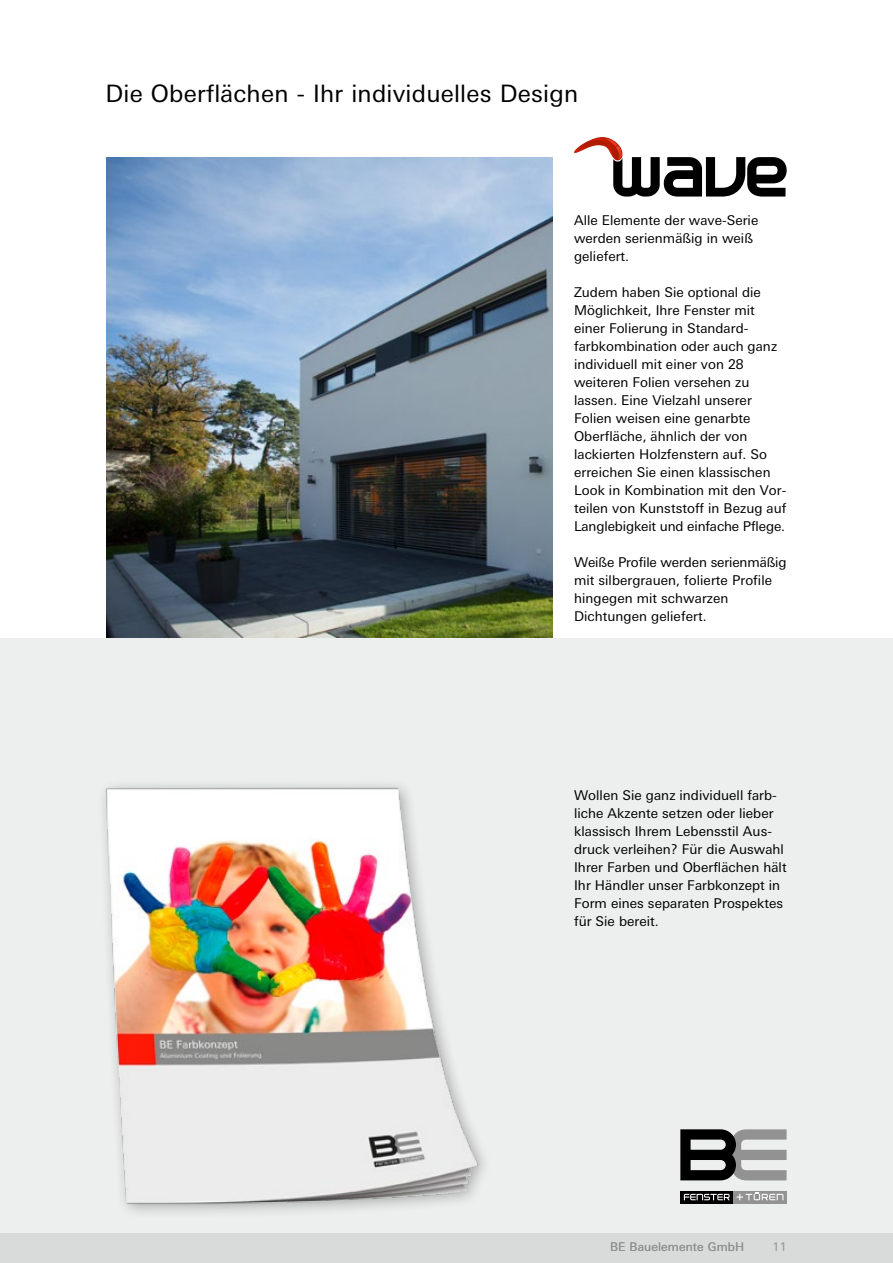
<style>
.page{position:relative;width:893px;height:1263px;background:#edeeee}
.page>*{position:absolute;margin:0;border:0;box-sizing:border-box;transform-origin:0 0}
.t1{font:24px "LT Univers Basic";letter-spacing:.01em;color:#000}
.t2{font:13.5px/18px "LT Univers Basic";letter-spacing:.005em;color:#000}
.t3{font:12px "LT Univers Basic";letter-spacing:.01em;color:#919291}
</style>
<div class="page">
<div style="left:0;top:1233px;width:893px;height:30px;background:#d9dada"></div>
<svg style="left:680px;top:1191px;width:53px;height:12px"></svg>
<div style="left:733px;top:1190px;width:54px;height:13px;background:#919291"></div>
<svg style="left:684px;top:1194px;width:46px;height:6px"></svg>
<svg style="left:737px;top:1193px;width:46px;height:7px"></svg>
<svg style="left:680px;top:1129px;width:107px;height:51px"></svg>
<div style="left:0;top:0;width:893px;height:638px;background:#fff"></div>
<img style="left:107px;top:157px;width:445px;height:481px">
<svg style="left:574px;top:137px;width:213px;height:60px"></svg>
<img style="left:103px;top:784px;width:382px;height:429px">
<h1 class="t1" style="left:105px;top:80px;width:474px">Die Oberflächen - Ihr individuelles Design</h1>
<p class="t2" style="left:574px;top:211px;width:186px">Alle Elemente der wave-Serie werden serienmäßig in weiß geliefert.</p>
<p class="t2" style="left:574px;top:283px;width:214px">Zudem haben Sie optional die<br>Möglichkeit, Ihre Fenster mit einer Folierung in Standard&shy;farbkombination oder auch ganz individuell mit einer von 28 weiteren Folien versehen zu lassen. Eine Vielzahl unserer<br>Folien weisen eine genarbte<br>Oberfläche, ähnlich der von lackierten Holzfenstern auf. So erreichen Sie einen klassischen<br>Look in Kombination mit den Vor&shy;teilen von Kunststoff in Bezug auf<br>Langlebigkeit und einfache Pflege.</p>
<p class="t2" style="left:574px;top:553px;width:214px">Weiße Profile werden serienmäßig mit silbergrauen, folierte Profile hingegen mit schwarzen<br>Dichtungen geliefert.</p>
<p class="t2" style="left:574px;top:786px;width:214px">Wollen Sie ganz individuell farb&shy;liche Akzente setzen oder lieber klassisch Ihrem Lebensstil Aus&shy;druck verleihen? Für die Auswahl<br>Ihrer Farben und Oberflächen hält<br>Ihr Händler unser Farbkonzept in<br>Form eines separaten Prospektes für Sie bereit.</p>
<p class="t3" style="left:610px;top:1240px;width:136px">BE Bauelemente GmbH</p>
<p class="t3" style="left:773px;top:1240px;width:16px">11</p>
</div>
